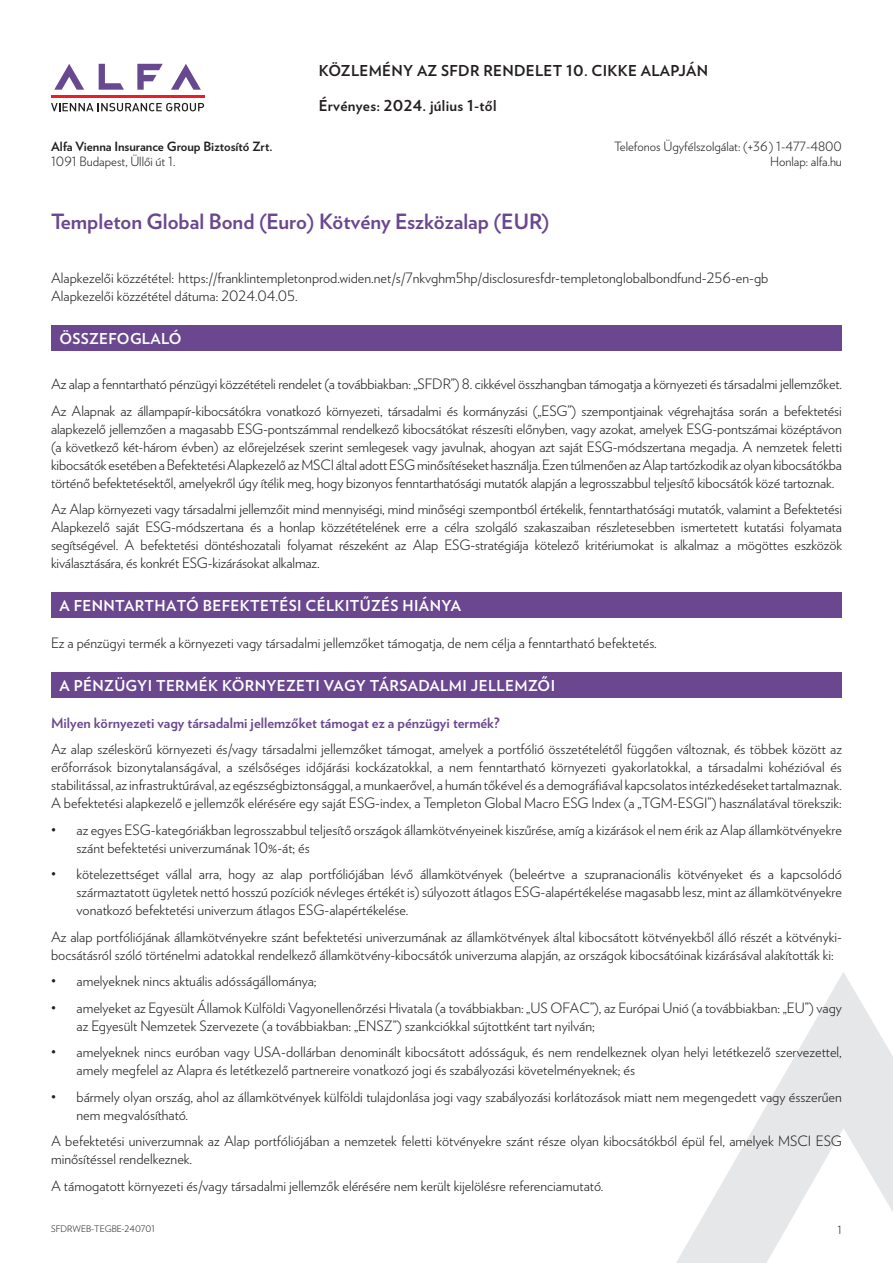
<style>
.page{position:relative;width:893px;height:1263px;background:#fff}
.page>*{position:absolute;margin:0;border:0;box-sizing:border-box;transform-origin:0 0}
.t1{font:700 21px "Verlag";color:#6a478f}
.t2{font:700 15px "Verlag";letter-spacing:.025em;color:#fff}
.t3{font:700 15px "Verlag";letter-spacing:.02em;color:#231f20}
.t4{font:300 14.25px/18px "Verlag";color:#231f20}
.t5{font:700 14.25px "Verlag";color:#6a478f}
.t6{font:300 12.75px/15px "Verlag";color:#231f20;text-align:right}
.t7{font:700 12.75px "Verlag";color:#231f20}
.t8{font:300 11.25px "Verlag";color:#231f20}
.t9{font:300 9px "Verlag";color:#231f20}
</style>
<div class="page">
<svg style="left:171px;top:64px;width:30px;height:26px"></svg>
<svg style="left:137px;top:64px;width:26px;height:26px"></svg>
<svg style="left:99px;top:64px;width:25px;height:26px"></svg>
<svg style="left:54px;top:64px;width:30px;height:26px"></svg>
<hr style="left:51px;top:95px;width:153px;height:3px;background:#ee1d23">
<svg style="left:51px;top:103px;width:153px;height:8px"></svg>
<svg style="left:676px;top:972px;width:217px;height:291px"></svg>
<div style="left:51px;top:325px;width:791px;height:26px;background:#6a478f"></div>
<div style="left:51px;top:592px;width:791px;height:26px;background:#6a478f"></div>
<div style="left:51px;top:672px;width:791px;height:25px;background:#6a478f"></div>
<p class="t7" style="left:51px;top:136px;width:223px">Alfa Vienna Insurance Group Biztosító Zrt.</p>
<p class="t6" style="left:51px;top:153px;width:126px">1091 Budapest, Üllői út 1.</p>
<p class="t3" style="left:319px;top:59px;width:391px">KÖZLEMÉNY AZ SFDR RENDELET 10. CIKKE ALAPJÁN</p>
<p class="t3" style="left:319px;top:94px;width:179px">Érvényes: 2024. július 1-től</p>
<p class="t6" style="left:614px;top:138px;width:229px">Telefonos Ügyfélszolgálat: (+36 ) 1-477-4800<br>Honlap: alfa.hu</p>
<h1 class="t1" style="left:51px;top:205px;width:500px">Templeton Global Bond (Euro) Kötvény Eszközalap (EUR)</h1>
<p class="t4" style="left:51px;top:268px;width:719px">Alapkezelői közzététel: https://franklintempletonprod.widen.net/s/7nkvghm5hp/disclosuresfdr-templetonglobalbondfund-256-en-gb<br>Alapkezelői közzététel dátuma: 2024.04.05.</p>
<p class="t2" style="left:60px;top:327px;width:124px">ÖSSZEFOGLALÓ</p>
<p class="t4" style="left:51px;top:370px;width:792px;line-height:26.5px">Az alap a fenntartható pénzügyi közzétételi rendelet (a továbbiakban: „SFDR”) 8. cikkével összhangban támogatja a környezeti és társadalmi jellemzőket.<br>Az Alapnak az állampapír-kibocsátókra vonatkozó környezeti, társadalmi és kormányzási („ESG”) szempontjainak végrehajtása során a befektetési</p>
<p class="t4" style="left:51px;top:419px;width:792px;text-align:justify">alapkezelő jellemzően a magasabb ESG-pontszámmal rendelkező kibocsátókat részesíti előnyben, vagy azokat, amelyek ESG-pontszámai középtávon (a következő két-három évben) az előrejelzések szerint semlegesek vagy javulnak, ahogyan azt saját ESG-módszertana megadja. A nemzetek feletti kibocsátók esetében a Befektetési Alapkezelő az MSCI által adott ESG minősítéseket használja. Ezen túlmenően az Alap tartózkodik az olyan kibocsátókba történő befektetésektől, amelyekről úgy ítélik meg, hogy bizonyos fenntarthatósági mutatók alapján a legrosszabbul teljesítő kibocsátók közé tartoznak.</p>
<p class="t4" style="left:51px;top:499px;width:792px;text-align:justify">Az Alap környezeti vagy társadalmi jellemzőit mind mennyiségi, mind minőségi szempontból értékelik, fenntarthatósági mutatók, valamint a Befektetési Alapkezelő saját ESG-módszertana és a honlap közzétételének erre a célra szolgáló szakaszaiban részletesebben ismertetett kutatási folyamata segítségével. A befektetési döntéshozatali folyamat részeként az Alap ESG-stratégiája kötelező kritériumokat is alkalmaz a mögöttes eszközök kiválasztására, és konkrét ESG-kizárásokat alkalmaz.</p>
<p class="t2" style="left:60px;top:594px;width:403px">A FENNTARTHATÓ BEFEKTETÉSI CÉLKITŰZÉS HIÁNYA</p>
<p class="t4" style="left:51px;top:633px;width:607px">Ez a pénzügyi termék a környezeti vagy társadalmi jellemzőket támogatja, de nem célja a fenntartható befektetés.</p>
<p class="t2" style="left:60px;top:673px;width:497px">A PÉNZÜGYI TERMÉK KÖRNYEZETI VAGY TÁRSADALMI JELLEMZŐI</p>
<p class="t5" style="left:51px;top:711px;width:450px">Milyen környezeti vagy társadalmi jellemzőket támogat ez a pénzügyi termék?</p>
<p class="t4" style="left:51px;top:739px;width:792px;text-align:justify">Az alap széleskörű környezeti és/vagy társadalmi jellemzőket támogat, amelyek a portfólió összetételétől függően változnak, és többek között az erőforrások bizonytalanságával, a szélsőséges időjárási kockázatokkal, a nem fenntartható környezeti gyakorlatokkal, a társadalmi kohézióval és stabilitással, az infrastruktúrával, az egészségbiztonsággal, a munkaerővel, a humán tőkével és a demográfiával kapcsolatos intézkedéseket tartalmaznak.<br>A befektetési alapkezelő e jellemzők elérésére egy saját ESG-index, a Templeton Global Macro ESG Index (a „TGM-ESGI”) használatával törekszik:</p>
<p class="t4" style="left:77px;top:820px;width:767px;text-indent:-26px">• az egyes ESG-kategóriákban legrosszabbul teljesítő országok államkötvényeinek kiszűrése, amíg a kizárások el nem érik az Alap államkötvényekre szánt befektetési univerzumának 10%-át; és</p>
<p class="t4" style="left:77px;top:864px;width:767px;text-align:justify;text-indent:-26px">• kötelezettséget vállal arra, hogy az alap portfóliójában lévő államkötvények (beleértve a szupranacionális kötvényeket és a kapcsolódó származtatott ügyletek nettó hosszú pozíciók névleges értékét is) súlyozott átlagos ESG-alapértékelése magasabb lesz, mint az államkötvényekre vonatkozó befektetési univerzum átlagos ESG-alapértékelése.</p>
<p class="t4" style="left:51px;top:927px;width:792px">Az alap portfóliójának államkötvényekre szánt befektetési univerzumának az államkötvények által kibocsátott kötvényekből álló részét a kötvényki&shy;bocsátásról szóló történelmi adatokkal rendelkező államkötvény-kibocsátók univerzuma alapján, az országok kibocsátóinak kizárásával alakították ki:</p>
<p class="t4" style="left:51px;top:971px;width:267px">• amelyeknek nincs aktuális adósságállománya;</p>
<p class="t4" style="left:77px;top:998px;width:767px;text-indent:-26px">• amelyeket az Egyesült Államok Külföldi Vagyonellenőrzési Hivatala (a továbbiakban: „US OFAC”), az Európai Unió (a továbbiakban: „EU”) vagy az Egyesült Nemzetek Szervezete (a továbbiakban: „ENSZ”) szankciókkal sújtottként tart nyilván;</p>
<p class="t4" style="left:77px;top:1042px;width:767px;text-indent:-26px">• amelyeknek nincs euróban vagy USA-dollárban denominált kibocsátott adósságuk, és nem rendelkeznek olyan helyi letétkezelő szervezettel, amely megfelel az Alapra és letétkezelő partnereire vonatkozó jogi és szabályozási követelményeknek; és</p>
<p class="t4" style="left:77px;top:1087px;width:767px;text-indent:-26px">• bármely olyan ország, ahol az államkötvények külföldi tulajdonlása jogi vagy szabályozási korlátozások miatt nem megengedett vagy ésszerűen nem megvalósítható.</p>
<p class="t4" style="left:51px;top:1131px;width:792px">A befektetési univerzumnak az Alap portfóliójában a nemzetek feletti kötvényekre szánt része olyan kibocsátókból épül fel, amelyek MSCI ESG minősítéssel rendelkeznek.</p>
<p class="t4" style="left:51px;top:1176px;width:554px">A támogatott környezeti és/vagy társadalmi jellemzők elérésére nem került kijelölésre referenciamutató.</p>
<p class="t9" style="left:51px;top:1222px;width:105px">SFDRWEB-TEGBE-240701</p>
<p class="t8" style="left:838px;top:1221px;width:6px">1</p>
</div>
